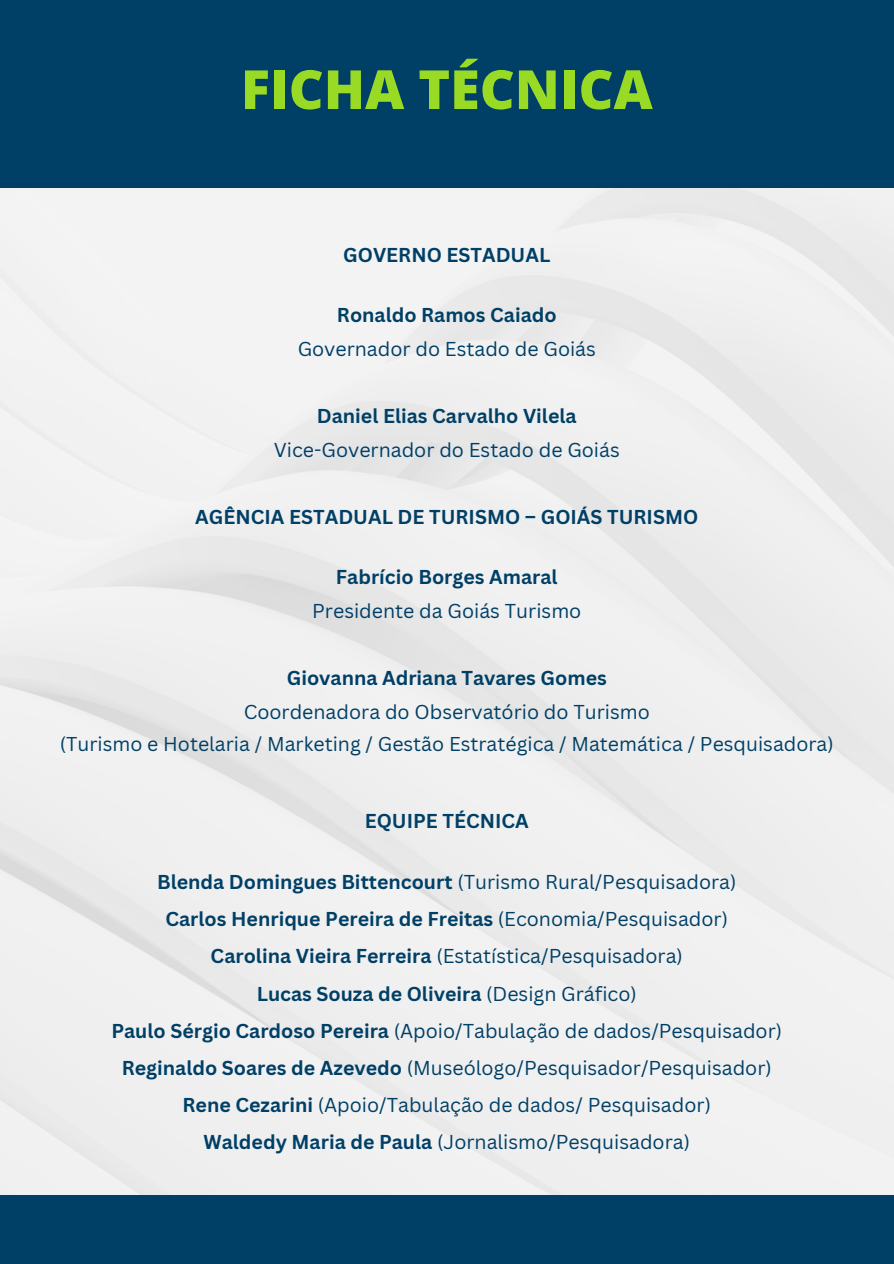
<style>
.page{position:relative;width:894px;height:1264px;background:#fff}
.page>*{position:absolute;margin:0;border:0;box-sizing:border-box;transform-origin:0 0}
.t1{font:800 54px "Open Sans";color:#99da24}
.t2{font:19.5px "Canva Sans";color:#003f66}
.t3{font:700 19.5px "Canva Sans";color:#003f66}
.s1{font-weight:700}
.s2{font-weight:400}
</style>
<div class="page">
<div style="left:0;top:1195px;width:893px;height:68px;background:#003f66"></div>
<div style="left:0;top:0;width:893px;height:188px;background:#003f66"></div>
<p class="t1" style="left:241px;top:51px;width:413px">FICHA TÉCNICA</p>
<h1 class="t3" style="left:343px;top:241px;width:208px">GOVERNO ESTADUAL</h1>
<h2 class="t3" style="left:337px;top:301px;width:221px">Ronaldo Ramos Caiado</h2>
<p class="t2" style="left:297px;top:335px;width:300px">Governador do Estado de Goiás</p>
<p class="t3" style="left:317px;top:402px;width:261px">Daniel Elias Carvalho Vilela</p>
<p class="t2" style="left:274px;top:436px;width:347px">Vice-Governador do Estado de Goiás</p>
<p class="t3" style="left:195px;top:503px;width:504px">AGÊNCIA ESTADUAL DE TURISMO – GOIÁS TURISMO</p>
<h2 class="t3" style="left:336px;top:563px;width:223px">Fabrício Borges Amaral</h2>
<p class="t2" style="left:312px;top:597px;width:270px">Presidente da Goiás Turismo</p>
<p class="t3" style="left:287px;top:664px;width:321px">Giovanna Adriana Tavares Gomes</p>
<p class="t2" style="left:243px;top:698px;width:407px">Coordenadora do Observatório do Turismo</p>
<p class="t2" style="left:60px;top:729px;width:775px">(Turismo e Hotelaria / Marketing / Gestão Estratégica / Matemática / Pesquisadora)</p>
<p class="t3" style="left:364px;top:807px;width:165px">EQUIPE TÉCNICA</p>
<h2 class="t2" style="left:157px;top:868px;width:580px"><span class="s1">Blenda Domingues Bittencourt</span> (Turismo Rural/Pesquisadora)</h2>
<p class="t3" style="left:165px;top:905px;width:564px">Carlos Henrique Pereira de Freitas <span class="s2">(Economia/Pesquisador)</span></p>
<p class="t2" style="left:210px;top:942px;width:473px"><span class="s1">Carolina Vieira Ferreira</span> (Estatística/Pesquisadora)</p>
<p class="t3" style="left:257px;top:979px;width:381px">Lucas Souza de Oliveira <span class="s2">(Design Gráfico)</span></p>
<p class="t2" style="left:111px;top:1016px;width:672px"><span class="s1">Paulo Sérgio Cardoso Pereira</span> (Apoio/Tabulação de dados/Pesquisador)</p>
<p class="t2" style="left:122px;top:1054px;width:651px"><span class="s1">Reginaldo Soares de Azevedo</span> (Museólogo/Pesquisador/Pesquisador)</p>
<p class="t2" style="left:182px;top:1091px;width:529px"><span class="s1">Rene Cezarini</span> (Apoio/Tabulação de dados/ Pesquisador)</p>
<p class="t2" style="left:203px;top:1128px;width:488px"><span class="s1">Waldedy Maria de Paula</span> (Jornalismo/Pesquisadora)</p>
</div>
